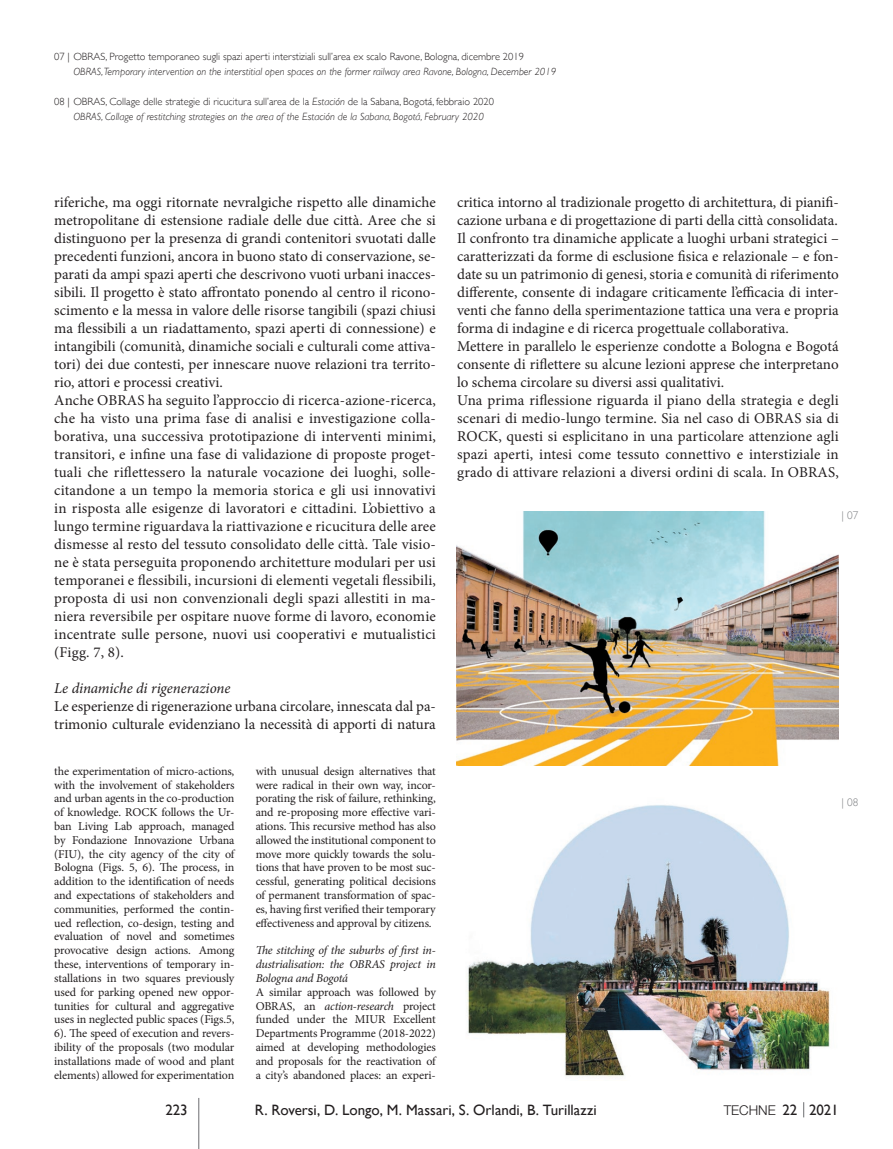
<style>
.page{position:relative;width:893px;height:1149px;background:#fff}
.page>*{position:absolute;margin:0;border:0;box-sizing:border-box;transform-origin:0 0}
.t1{font:15px/18px "Minion Pro";color:#231f20}
.t2{font:15px "Gill Sans";color:#231f20}
.t3{font:italic 15px "Minion Pro";letter-spacing:-.005em;color:#231f20}
.t4{font:300 13.5px "Helvetica Neue LT Std";color:#231f20}
.t5{font:12px/13.8px "Minion Pro";letter-spacing:-.01em;color:#231f20;text-align:justify}
.t6{font:italic 12px/13.8px "Minion Pro";letter-spacing:-.015em;color:#231f20;text-align:justify}
.t7{font:300 11.25px "Gill Sans";color:#808285}
.t8{font:italic 300 10.5px/14.9px "Gill Sans";color:#231f20}
.t9{font:300 10.5px "Gill Sans";color:#231f20}
.s1{font-style:normal}
.s2{font-style:italic}
.s3{font-family:"Gill Sans";font-weight:400;font-size:15px}
</style>
<div class="page">
<svg style="left:803px;top:1102px;width:1px;height:14px"></svg>
<hr style="left:198px;top:1097px;width:1px;height:51px;background:#6c6d70">
<img style="left:457px;top:511px;width:381px;height:254px">
<img style="left:467px;top:805px;width:363px;height:272px">
<p class="t9" style="left:54px;top:49px;width:471px">07 | OBRAS, Progetto temporaneo sugli spazi aperti interstiziali sull’area ex scalo Ravone, Bologna, dicembre 2019</p>
<p class="t8" style="left:73px;top:64px;width:484px">OBRAS, Temporary intervention on the interstitial open spaces on the former railway area Ravone, Bologna, December 2019</p>
<p class="t8" style="left:73px;top:94px;width:422px;text-indent:-19px"><span class="s1">08 | OBRAS, Collage delle strategie di ricucitura sull’area de la</span> Estación <span class="s1">de la Sabana, Bogotá, febbraio 2020<br></span>OBRAS, Collage of restitching strategies on the area of the Estación de la Sabana, Bogotá, February 2020</p>
<p class="t1" style="left:54px;top:193px;width:383px">riferiche, ma oggi ritornate nevralgiche rispetto alle dinamiche metropolitane di estensione radiale delle due città. Aree che si distinguono per la presenza di grandi contenitori svuotati dalle precedenti funzioni, ancora in buono stato di conservazione, se&shy;parati da ampi spazi aperti che descrivono vuoti urbani inacces&shy;sibili. Il progetto è stato affrontato ponendo al centro il ricono&shy;scimento e la messa in valore delle risorse tangibili (spazi chiusi ma flessibili a un riadattamento, spazi aperti di connessione) e intangibili (comunità, dinamiche sociali e culturali come attiva&shy;tori) dei due contesti, per innescare nuove relazioni tra territo&shy;rio, attori e processi creativi.<br>Anche OBRAS ha seguito l’approccio di ricerca-azione-ricerca, che ha visto una prima fase di analisi e investigazione colla&shy;borativa, una successiva prototipazione di interventi minimi, transitori, e infine una fase di validazione di proposte proget&shy;tuali che riflettessero la naturale vocazione dei luoghi, solle&shy;citandone a un tempo la memoria storica e gli usi innovativi in risposta alle esigenze di lavoratori e cittadini. L’obiettivo a lungo termine riguardava la riattivazione e ricucitura delle aree dismesse al resto del tessuto consolidato delle città. Tale visio&shy;ne è stata perseguita proponendo architetture modulari per usi temporanei e flessibili, incursioni di elementi vegetali flessibili, proposta di usi non convenzionali degli spazi allestiti in ma&shy;niera reversibile per ospitare nuove forme di lavoro, economie incentrate sulle persone, nuovi usi cooperativi e mutualistici (Figg. 7, 8).</p>
<p class="t3" style="left:54px;top:677px;width:178px">Le dinamiche di rigenerazione</p>
<p class="t1" style="left:54px;top:697px;width:383px">Le esperienze di rigenerazione urbana circolare, innescata dal pa&shy;trimonio culturale evidenziano la necessità di apporti di natura</p>
<p class="t5" style="left:54px;top:763px;width:182px">the experimentation of micro-actions, with the involvement of stakeholders and urban agents in the co-production of knowledge. ROCK follows the Ur&shy;ban Living Lab approach, managed by Fondazione Innovazione Urbana (FIU), the city agency of the city of Bologna (Figs. 5, 6). The process, in addition to the identification of needs and expectations of stakeholders and communities, performed the contin&shy;ued reflection, co-design, testing and evaluation of novel and sometimes provocative design actions. Among these, interventions of temporary in&shy;stallations in two squares previously used for parking opened new oppor&shy;tunities for cultural and aggregative uses in neglected public spaces (Figs.5, 6). The speed of execution and revers&shy;ibility of the proposals (two modular installations made of wood and plant elements) allowed for experimentation</p>
<p class="t5" style="left:256px;top:763px;width:182px">with unusual design alternatives that were radical in their own way, incor&shy;porating the risk of failure, rethinking, and re-proposing more effective vari&shy;ations. This recursive method has also allowed the institutional component to move more quickly towards the solu&shy;tions that have proven to be most suc&shy;cessful, generating political decisions of permanent transformation of spac&shy;es, having first verified their temporary effectiveness and approval by citizens.</p>
<p class="t6" style="left:256px;top:943px;width:182px">The stitching of the suburbs of first in&shy;dustrialisation: the OBRAS project in Bologna and Bogotá</p>
<p class="t5" style="left:256px;top:984px;width:182px">A similar approach was followed by OBRAS, an <span class="s2">action-research</span> project funded under the MIUR Excellent Departments Programme (2018-2022) aimed at developing methodologies and proposals for the reactivation of a city’s abandoned places: an experi-</p>
<p class="t1" style="left:457px;top:193px;width:383px">critica intorno al tradizionale progetto di architettura, di pianifi&shy;cazione urbana e di progettazione di parti della città consolidata.<br>Il confronto tra dinamiche applicate a luoghi urbani strategici – caratterizzati da forme di esclusione fisica e relazionale – e fon&shy;date su un patrimonio di genesi, storia e comunità di riferimento differente, consente di indagare criticamente l’efficacia di inter&shy;venti che fanno della sperimentazione tattica una vera e propria forma di indagine e di ricerca progettuale collaborativa.<br>Mettere in parallelo le esperienze condotte a Bologna e Bogotá consente di riflettere su alcune lezioni apprese che interpretano lo schema circolare su diversi assi qualitativi.<br>Una prima riflessione riguarda il piano della strategia e degli scenari di medio-lungo termine. Sia nel caso di OBRAS sia di ROCK, questi si esplicitano in una particolare attenzione agli spazi aperti, intesi come tessuto connettivo e interstiziale in grado di attivare relazioni a diversi ordini di scala. In OBRAS,</p>
<p class="t7" style="left:841px;top:506px;width:18px">| 07</p>
<p class="t7" style="left:841px;top:792px;width:18px">| 08</p>
<p class="t2" style="left:166px;top:1100px;width:24px">223</p>
<p class="t2" style="left:255px;top:1100px;width:343px">R. Roversi, D. Longo, M. Massari, S. Orlandi, B. Turillazzi</p>
<p class="t4" style="left:724px;top:1101px;width:117px">TECHNE <span class="s3">22 2021</span></p>
</div>
